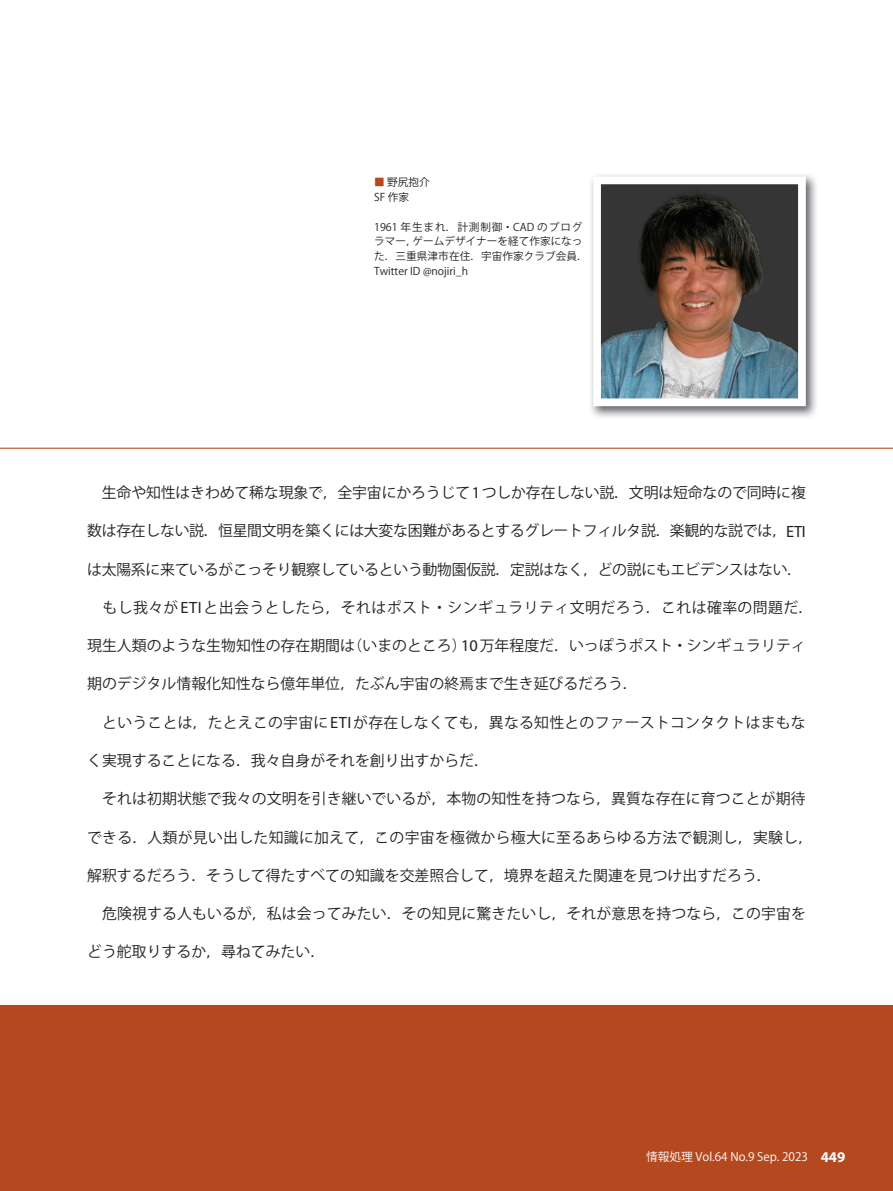
<style>
.page{position:relative;width:893px;height:1191px;background:#fff}
.page>*{position:absolute;margin:0;border:0;box-sizing:border-box;transform-origin:0 0}
.t1{font:14.85px "Koz Go Pro";color:#231f20}
.t2{font:14.85px "Koz Go Pro";letter-spacing:-.02em;color:#231f20}
.t3{font:14.85px "Koz Go Pro";letter-spacing:.025em;color:#231f20}
.t4{font:14.85px "Koz Go Pro";letter-spacing:.02em;color:#231f20}
.t5{font:11.7px "Koz Go Pro";color:#fff}
.t6{font:10.65px/14.9px "Koz Go Pr 6 N";color:#231f20}
.s1{color:#b44920}
.s2{font-family:"Myriad Pro";font-size:16.35px}
.s3{font-family:"Myriad Pro";font-weight:700;font-size:14.85px}
</style>
<div class="page">
<div style="left:0;top:1005px;width:893px;height:186px;background:#b44920"></div>
<hr style="left:0;top:448px;width:893px;height:1px;background:#b44920">
<img style="left:590px;top:174px;width:226px;height:243px">
<img style="left:602px;top:185px;width:195px;height:212px">
<div style="left:593px;top:176px;width:213px;height:230px;border:8px solid #fff"></div>
<p class="t6" style="left:374px;top:175px;width:57px"><span class="s1">■</span> 野尻抱介<br>SF 作家</p>
<p class="t6" style="left:374px;top:219px;width:215px">1961 年生まれ．計測制御・CAD のプログラマー，ゲームデザイナーを経て作家になった．三重県津市在住．宇宙作家クラブ会員．<br>Twitter ID @nojiri_h</p>
<p class="t1" style="left:87px;top:483px;width:720px">　生命や知性はきわめて稀な現象で，全宇宙にかろうじて<span class="s2">1</span>つしか存在しない説．文明は短命なので同時に複</p>
<p class="t2" style="left:87px;top:521px;width:720px">数は存在しない説．恒星間文明を築くには大変な困難があるとするグレートフィルタ説．楽観的な説では，<span class="s2">ETI</span></p>
<p class="t2" style="left:87px;top:559px;width:716px">は太陽系に来ているがこっそり観察しているという動物園仮説．定説はなく，どの説にもエビデンスはない．</p>
<p class="t3" style="left:87px;top:598px;width:728px">　もし我々が<span class="s2">ETI</span>と出会うとしたら，それはポスト・シンギュラリティ文明だろう．これは確率の問題だ．</p>
<p class="t1" style="left:87px;top:636px;width:720px">現生人類のような生物知性の存在期間は（いまのところ）<span class="s2">10</span>万年程度だ．いっぽうポスト・シンギュラリティ</p>
<p class="t1" style="left:87px;top:674px;width:552px">期のデジタル情報化知性なら億年単位，たぶん宇宙の終焉まで生き延びるだろう．</p>
<p class="t1" style="left:87px;top:712px;width:720px">　ということは，たとえこの宇宙に<span class="s2">ETI</span>が存在しなくても，異なる知性とのファーストコンタクトはまもな</p>
<p class="t1" style="left:87px;top:751px;width:403px">く実現することになる．我々自身がそれを創り出すからだ．</p>
<p class="t1" style="left:87px;top:789px;width:720px">　それは初期状態で我々の文明を引き継いでいるが，本物の知性を持つなら，異質な存在に育つことが期待</p>
<p class="t4" style="left:87px;top:827px;width:727px">できる．人類が見い出した知識に加えて，この宇宙を極微から極大に至るあらゆる方法で観測し，実験し，</p>
<p class="t1" style="left:87px;top:865px;width:686px">解釈するだろう．そうして得たすべての知識を交差照合して，境界を超えた関連を見つけ出すだろう．</p>
<p class="t1" style="left:87px;top:904px;width:720px">　危険視する人もいるが，私は会ってみたい．その知見に驚きたいし，それが意思を持つなら，この宇宙を</p>
<p class="t1" style="left:87px;top:942px;width:240px">どう舵取りするか，尋ねてみたい．</p>
<p class="t5" style="left:646px;top:1149px;width:201px">情報処理 Vol.64 No.9 Sep. 2023 <span class="s3">449</span></p>
</div>
